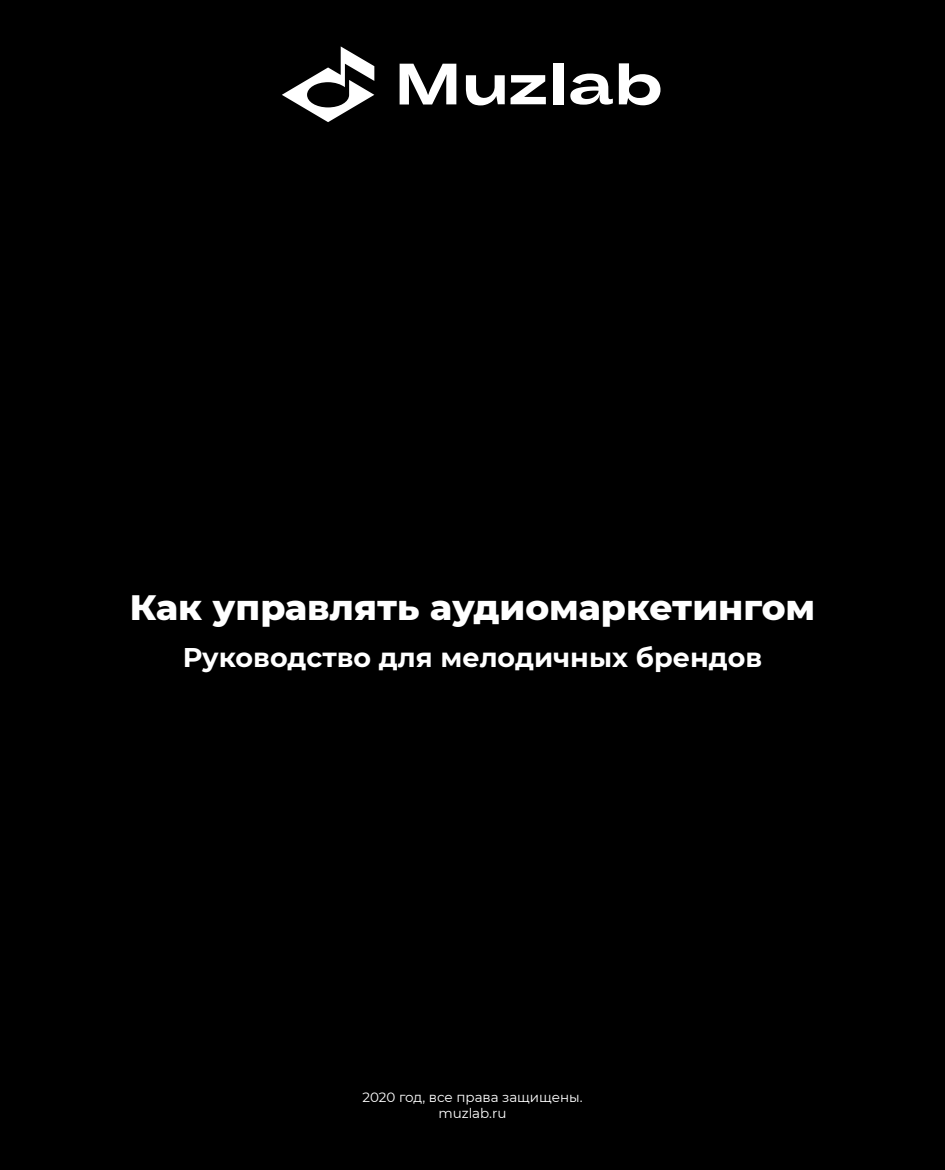
<style>
.page{position:relative;width:945px;height:1170px;background:#000}
.page>*{position:absolute;margin:0;border:0;box-sizing:border-box;transform-origin:0 0}
.t1{font:800 36px "Montserrat";color:#fff}
.t2{font:700 27px "Montserrat";color:#fff}
.t3{font:13.5px/16.2px "Montserrat";color:#fff;text-align:center}
</style>
<div class="page">
<svg style="left:619px;top:63px;width:42px;height:42px"></svg>
<svg style="left:570px;top:74px;width:43px;height:31px"></svg>
<div style="left:553px;top:63px;width:11px;height:41px;background:#fff"></div>
<svg style="left:511px;top:75px;width:35px;height:29px"></svg>
<svg style="left:466px;top:75px;width:39px;height:30px"></svg>
<svg style="left:400px;top:64px;width:56px;height:41px"></svg>
<svg style="left:282px;top:46px;width:92px;height:76px"></svg>
<h1 class="t1" style="left:130px;top:581px;width:687px">Как управлять аудиомаркетингом</h1>
<h2 class="t2" style="left:183px;top:638px;width:581px">Руководство для мелодичных брендов</h2>
<p class="t3" style="left:362px;top:1089px;width:222px">2020 год, все права защищены. muzlab.ru</p>
</div>
